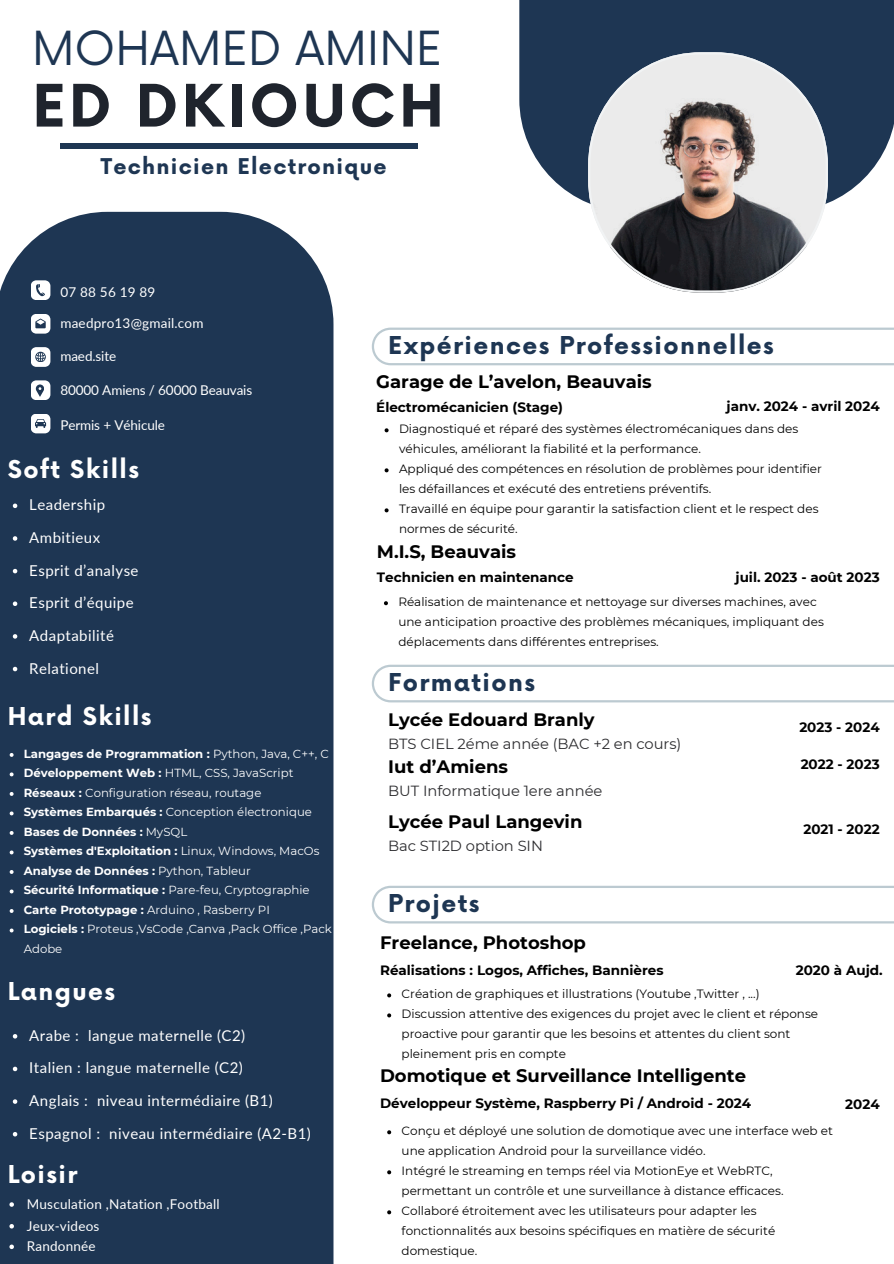
<style>
.page{position:relative;width:894px;height:1264px;background:#fff}
.page>*{position:absolute;margin:0;border:0;box-sizing:border-box;transform-origin:0 0}
.t1{font:700 57px "Now";letter-spacing:.065em;color:#1f242d}
.t2{font:45.75px "Now";color:#1e3653}
.t3{font:700 24px "Now";letter-spacing:.06em;color:#1e3653}
.t4{font:700 24px "Now";letter-spacing:.06em;color:#fff}
.t5{font:700 21.15px "Now";letter-spacing:.06em;color:#1e3653}
.t6{font:700 18px "Montserrat";color:#000}
.t7{font:15px "Lato";letter-spacing:.03em;color:#fff}
.t8{font:14.7px "Montserrat";letter-spacing:-.005em;color:#2d2d30}
.t9{font:700 13.5px "Montserrat";color:#000}
.t10{font:13.5px "Lato";letter-spacing:.015em;color:#fff}
.t11{font:13.5px "Lato";letter-spacing:-.01em;color:#fff}
.t12{font:12px/20px "Montserrat";color:#000}
.t13{font:11.7px/19.5px "Montserrat";color:#fff}
.t14{font:700 11.7px "Montserrat";color:#fff}
.s1{font-weight:400}
.s2{font-weight:700}
</style>
<div class="page">
<div style="left:0;top:212px;width:333px;height:1051px;background:#1e3653"></div>
<div style="left:519px;top:0;width:374px;height:211px;background:#1e3653"></div>
<svg style="left:588px;top:52px;width:239px;height:241px"></svg>
<svg style="left:371px;top:885px;width:522px;height:38px"></svg>
<svg style="left:31px;top:380px;width:19px;height:20px"></svg>
<svg style="left:31px;top:347px;width:19px;height:20px"></svg>
<svg style="left:31px;top:314px;width:19px;height:19px"></svg>
<svg style="left:31px;top:280px;width:19px;height:20px"></svg>
<svg style="left:371px;top:664px;width:522px;height:38px"></svg>
<svg style="left:371px;top:327px;width:522px;height:38px"></svg>
<svg style="left:31px;top:413px;width:19px;height:20px"></svg>
<svg style="left:13px;top:503px;width:4px;height:5px"></svg>
<svg style="left:13px;top:536px;width:4px;height:4px"></svg>
<svg style="left:13px;top:569px;width:4px;height:4px"></svg>
<svg style="left:13px;top:601px;width:4px;height:5px"></svg>
<svg style="left:13px;top:634px;width:4px;height:4px"></svg>
<svg style="left:13px;top:666px;width:4px;height:5px"></svg>
<svg style="left:384px;top:601px;width:4px;height:4px"></svg>
<svg style="left:13px;top:1034px;width:4px;height:4px"></svg>
<svg style="left:13px;top:1066px;width:4px;height:5px"></svg>
<svg style="left:13px;top:1099px;width:4px;height:4px"></svg>
<svg style="left:13px;top:1131px;width:4px;height:5px"></svg>
<svg style="left:10px;top:753px;width:4px;height:3px"></svg>
<svg style="left:10px;top:772px;width:4px;height:4px"></svg>
<svg style="left:10px;top:792px;width:4px;height:3px"></svg>
<svg style="left:10px;top:811px;width:4px;height:4px"></svg>
<svg style="left:10px;top:831px;width:4px;height:3px"></svg>
<svg style="left:10px;top:850px;width:4px;height:4px"></svg>
<svg style="left:10px;top:870px;width:4px;height:3px"></svg>
<svg style="left:10px;top:889px;width:4px;height:4px"></svg>
<svg style="left:10px;top:909px;width:4px;height:3px"></svg>
<svg style="left:10px;top:928px;width:4px;height:4px"></svg>
<svg style="left:387px;top:993px;width:4px;height:4px"></svg>
<svg style="left:387px;top:1013px;width:4px;height:4px"></svg>
<svg style="left:9px;top:1202px;width:5px;height:4px"></svg>
<svg style="left:9px;top:1223px;width:5px;height:5px"></svg>
<svg style="left:9px;top:1244px;width:5px;height:4px"></svg>
<svg style="left:387px;top:1130px;width:4px;height:4px"></svg>
<svg style="left:387px;top:1170px;width:4px;height:4px"></svg>
<svg style="left:387px;top:1210px;width:4px;height:4px"></svg>
<svg style="left:384px;top:428px;width:4px;height:4px"></svg>
<svg style="left:384px;top:468px;width:4px;height:4px"></svg>
<svg style="left:384px;top:508px;width:4px;height:4px"></svg>
<div style="left:60px;top:143px;width:358px;height:6px;background:#1e3653"></div>
<p class="t2" style="left:32px;top:23px;width:412px">MOHAMED AMINE</p>
<p class="t1" style="left:32px;top:75px;width:413px">ED DKIOUCH</p>
<p class="t5" style="left:101px;top:154px;width:287px">Technicien Electronique</p>
<p class="t10" style="left:60px;top:283px;width:96px">07 88 56 19 89</p>
<p class="t10" style="left:60px;top:315px;width:145px">maedpro13@gmail.com</p>
<p class="t11" style="left:60px;top:347px;width:57px">maed.site</p>
<p class="t11" style="left:60px;top:381px;width:193px">80000 Amiens / 60000 Beauvais</p>
<p class="t11" style="left:60px;top:416px;width:106px">Permis + Véhicule</p>
<p class="t4" style="left:8px;top:456px;width:133px">Soft Skills</p>
<p class="t7" style="left:29px;top:495px;width:77px">Leadership</p>
<h4 class="t7" style="left:29px;top:528px;width:72px">Ambitieux</h4>
<p class="t7" style="left:29px;top:561px;width:111px">Esprit d’analyse</p>
<p class="t7" style="left:29px;top:593px;width:106px">Esprit d’équipe</p>
<p class="t7" style="left:29px;top:626px;width:86px">Adaptabilité</p>
<p class="t7" style="left:29px;top:658px;width:71px">Relationel</p>
<h6 class="t4" style="left:8px;top:703px;width:145px">Hard Skills</h6>
<h3 class="t14" style="left:24px;top:746px;width:306px">Langages de Programmation : <span class="s1">Python, Java, C++, C</span></h3>
<p class="t13" style="left:24px;top:763px;width:271px"><span class="s2">Développement Web :</span> HTML, CSS, JavaScript</p>
<p class="t13" style="left:24px;top:783px;width:239px"><span class="s2">Réseaux :</span> Configuration réseau, routage</p>
<p class="t13" style="left:24px;top:802px;width:290px"><span class="s2">Systèmes Embarqués :</span> Conception électronique</p>
<p class="t14" style="left:24px;top:824px;width:165px">Bases de Données : <span class="s1">MySQL</span></p>
<h3 class="t14" style="left:24px;top:844px;width:297px">Systèmes d'Exploitation : <span class="s1">Linux, Windows, MacOs</span></h3>
<p class="t14" style="left:24px;top:863px;width:228px">Analyse de Données : <span class="s1">Python, Tableur</span></p>
<p class="t13" style="left:24px;top:880px;width:287px"><span class="s2">Sécurité Informatique :</span> Pare-feu, Cryptographie</p>
<p class="t13" style="left:24px;top:900px;width:248px"><span class="s2">Carte Prototypage :</span> Arduino , Rasberry PI</p>
<h3 class="t13" style="left:24px;top:919px;width:310px"><span class="s2">Logiciels :</span> Proteus ,VsCode ,Canva ,Pack Office ,Pack<br>Adobe</h3>
<h1 class="t4" style="left:8px;top:978px;width:109px">Langues</h1>
<p class="t7" style="left:29px;top:1025px;width:217px">Arabe : langue maternelle (C2)</p>
<p class="t7" style="left:29px;top:1058px;width:215px">Italien : langue maternelle (C2)</p>
<p class="t7" style="left:29px;top:1091px;width:245px">Anglais : niveau intermédiaire (B1)</p>
<p class="t7" style="left:29px;top:1123px;width:283px">Espagnol : niveau intermédiaire (A2-B1)</p>
<p class="t4" style="left:8px;top:1161px;width:71px">Loisir</p>
<h3 class="t10" style="left:27px;top:1195px;width:194px">Musculation ,Natation ,Football</h3>
<h5 class="t10" style="left:27px;top:1217px;width:74px">Jeux-videos</h5>
<p class="t10" style="left:27px;top:1237px;width:70px">Randonnée</p>
<p class="t3" style="left:388px;top:332px;width:387px">Expériences Professionnelles</p>
<h3 class="t6" style="left:376px;top:371px;width:277px">Garage de L’avelon, Beauvais</h3>
<h5 class="t9" style="left:376px;top:399px;width:188px">Électromécanicien (Stage)</h5>
<h6 class="t12" style="left:399px;top:419px;width:401px">Diagnostiqué et réparé des systèmes électromécaniques dans des véhicules, améliorant la fiabilité et la performance.</h6>
<p class="t12" style="left:399px;top:459px;width:424px">Appliqué des compétences en résolution de problèmes pour identifier les défaillances et exécuté des entretiens préventifs.</p>
<p class="t12" style="left:399px;top:499px;width:421px">Travaillé en équipe pour garantir la satisfaction client et le respect des normes de sécurité.</p>
<p class="t9" style="left:726px;top:398px;width:155px">janv. 2024 - avril 2024</p>
<h5 class="t6" style="left:377px;top:541px;width:141px">M.I.S, Beauvais</h5>
<p class="t9" style="left:377px;top:568px;width:198px">Technicien en maintenance</p>
<h3 class="t9" style="left:735px;top:568px;width:146px">juil. 2023 - août 2023</h3>
<p class="t12" style="left:398px;top:592px;width:427px">Réalisation de maintenance et nettoyage sur diverses machines, avec une anticipation proactive des problèmes mécaniques, impliquant des déplacements dans différentes entreprises.</p>
<p class="t3" style="left:388px;top:669px;width:148px">Formations</p>
<p class="t6" style="left:388px;top:709px;width:208px">Lycée Edouard Branly</p>
<p class="t8" style="left:388px;top:735px;width:294px">BTS CIEL 2éme année (BAC +2 en cours)</p>
<p class="t6" style="left:388px;top:756px;width:121px">Iut d’Amiens</p>
<p class="t8" style="left:388px;top:782px;width:215px">BUT Informatique 1ere année</p>
<p class="t6" style="left:388px;top:810px;width:196px">Lycée Paul Langevin</p>
<p class="t8" style="left:388px;top:836px;width:156px">Bac STI2D option SIN</p>
<h2 class="t3" style="left:388px;top:890px;width:93px">Projets</h2>
<h5 class="t6" style="left:380px;top:931px;width:207px">Freelance, Photoshop</h5>
<h6 class="t9" style="left:380px;top:961px;width:285px">Réalisations : Logos, Affiches, Bannières</h6>
<p class="t9" style="left:799px;top:718px;width:82px">2023 - 2024</p>
<h3 class="t9" style="left:800px;top:755px;width:81px">2022 - 2023</h3>
<p class="t9" style="left:803px;top:820px;width:78px">2021 - 2022</p>
<p class="t9" style="left:795px;top:961px;width:88px">2020 à Aujd.</p>
<p class="t12" style="left:401px;top:984px;width:359px">Création de graphiques et illustrations (Youtube ,Twitter , ...)</p>
<p class="t12" style="left:401px;top:1004px;width:418px">Discussion attentive des exigences du projet avec le client et réponse proactive pour garantir que les besoins et attentes du client sont pleinement pris en compte</p>
<h5 class="t6" style="left:380px;top:1064px;width:367px">Domotique et Surveillance Intelligente</h5>
<p class="t9" style="left:380px;top:1094px;width:372px">Développeur Système, Raspberry Pi / Android - 2024</p>
<p class="t12" style="left:401px;top:1120px;width:433px">Conçu et déployé une solution de domotique avec une interface web et une application Android pour la surveillance vidéo.</p>
<h5 class="t12" style="left:401px;top:1160px;width:383px">Intégré le streaming en temps réel via MotionEye et WebRTC, permettant un contrôle et une surveillance à distance efficaces.</h5>
<p class="t12" style="left:401px;top:1200px;width:375px">Collaboré étroitement avec les utilisateurs pour adapter les fonctionnalités aux besoins spécifiques en matière de sécurité domestique.</p>
<p class="t9" style="left:845px;top:1095px;width:36px">2024</p>
</div>
